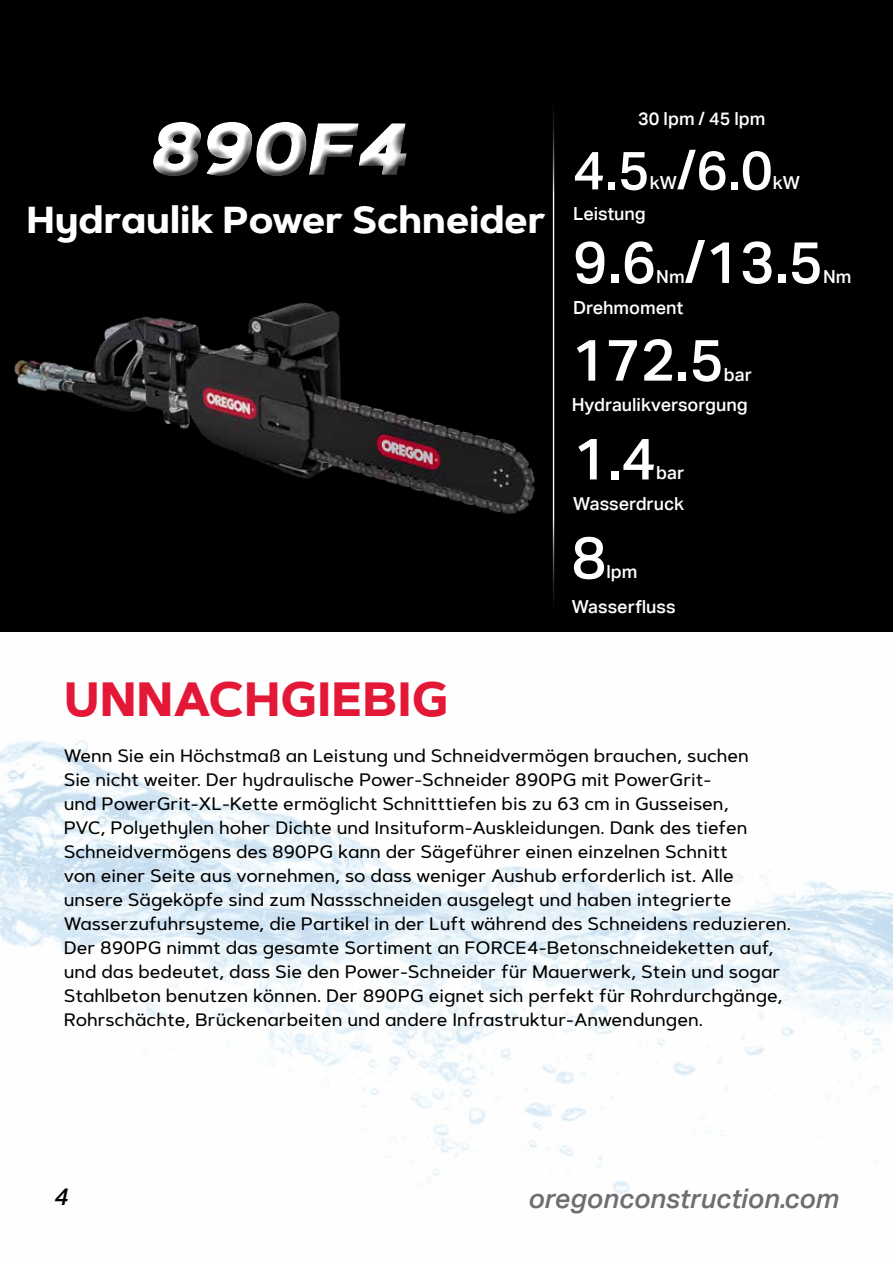
<style>
.page{position:relative;width:893px;height:1263px;background:#fff}
.page>*{position:absolute;margin:0;border:0;box-sizing:border-box;transform-origin:0 0}
.t1{font:italic 900 73.5px "Artegra Sans";letter-spacing:-.005em;color:#fff}
.t2{font:500 58.5px "Aktiv Grotesk";color:#fff}
.t3{font:500 54px "Aktiv Grotesk";color:#fff}
.t4{font:700 48px "Artegra Sans Alt";color:#e31837}
.t5{font:700 37.5px "Artegra Sans Alt";color:#fff}
.t6{font:italic 500 27px "Aktiv Grotesk";color:#6d6e71}
.t7{font:italic 500 24px "Aktiv Grotesk";color:#000}
.t8{font:500 18px/24px "Artegra Sans Alt";color:#000}
.t9{font:500 18px/30.6px "Aktiv Grotesk";color:#fff;text-align:right}
</style>
<div class="page">
<img style="left:0;top:740px;width:893px;height:454px">
<div style="left:0;top:0;width:893px;height:631px;background:#000"></div>
<div style="left:146px;top:116px;width:272px;height:71px;background:#000;opacity:.75"></div>
<hr style="left:553px;top:86px;width:1px;height:540px;background:#fff">
<img style="left:15px;top:303px;width:520px;height:211px">
<h1 class="t1" style="left:148px;top:103px;width:260px">890F4</h1>
<h3 class="t5" style="left:27px;top:197px;width:521px">Hydraulik Power Schneider</h3>
<p class="t9" style="left:638px;top:103px;width:129px">30 lpm / 45 lpm</p>
<h3 class="t3" style="left:677px;top:138px;width:97px">/6.0</h3>
<h3 class="t3" style="left:573px;top:138px;width:78px">4.5</h3>
<p class="t9" style="left:650px;top:167px;width:29px">kW</p>
<p class="t9" style="left:773px;top:167px;width:29px">kW</p>
<p class="t9" style="left:573px;top:198px;width:74px">Leistung</p>
<h2 class="t2" style="left:685px;top:227px;width:140px">/13.5</h2>
<h2 class="t2" style="left:573px;top:227px;width:85px">9.6</h2>
<p class="t9" style="left:656px;top:261px;width:30px">Nm</p>
<p class="t9" style="left:823px;top:261px;width:30px">Nm</p>
<p class="t9" style="left:573px;top:292px;width:112px">Drehmoment</p>
<h2 class="t2" style="left:572px;top:324px;width:154px">172.5</h2>
<p class="t9" style="left:572px;top:359px;width:182px">bar<br>Hydraulikversorgung</p>
<h2 class="t2" style="left:573px;top:423px;width:85px">1.4</h2>
<p class="t9" style="left:573px;top:457px;width:112px">bar<br>Wasserdruck</p>
<h2 class="t2" style="left:572px;top:522px;width:36px">8</h2>
<p class="t9" style="left:572px;top:554px;width:105px;line-height:34.5px;text-align:center">lpm<br>Wasserfluss</p>
<h3 class="t4" style="left:64px;top:669px;width:386px">UNNACHGIEBIG</h3>
<p class="t8" style="left:64px;top:743px;width:729px">Wenn Sie ein Höchstmaß an Leistung und Schneidvermögen brauchen, suchen<br>Sie nicht weiter. Der hydraulische Power-Schneider 890PG mit PowerGrit-<br>und PowerGrit-XL-Kette ermöglicht Schnitttiefen bis zu 63 cm in Gusseisen,<br>PVC, Polyethylen hoher Dichte und Insituform-Auskleidungen. Dank des tiefen Schneidvermögens des 890PG kann der Sägeführer einen einzelnen Schnitt<br>von einer Seite aus vornehmen, so dass weniger Aushub erforderlich ist. Alle unsere Sägeköpfe sind zum Nassschneiden ausgelegt und haben integrierte Wasserzufuhrsysteme, die Partikel in der Luft während des Schneidens reduzieren.<br>Der 890PG nimmt das gesamte Sortiment an FORCE4-Betonschneideketten auf, und das bedeutet, dass Sie den Power-Schneider für Mauerwerk, Stein und sogar Stahlbeton benutzen können. Der 890PG eignet sich perfekt für Rohrdurchgänge, Rohrschächte, Brückenarbeiten und andere Infrastruktur-Anwendungen.</p>
<h3 class="t7" style="left:54px;top:1182px;width:16px">4</h3>
<h3 class="t6" style="left:528px;top:1182px;width:312px">oregonconstruction.com</h3>
</div>
